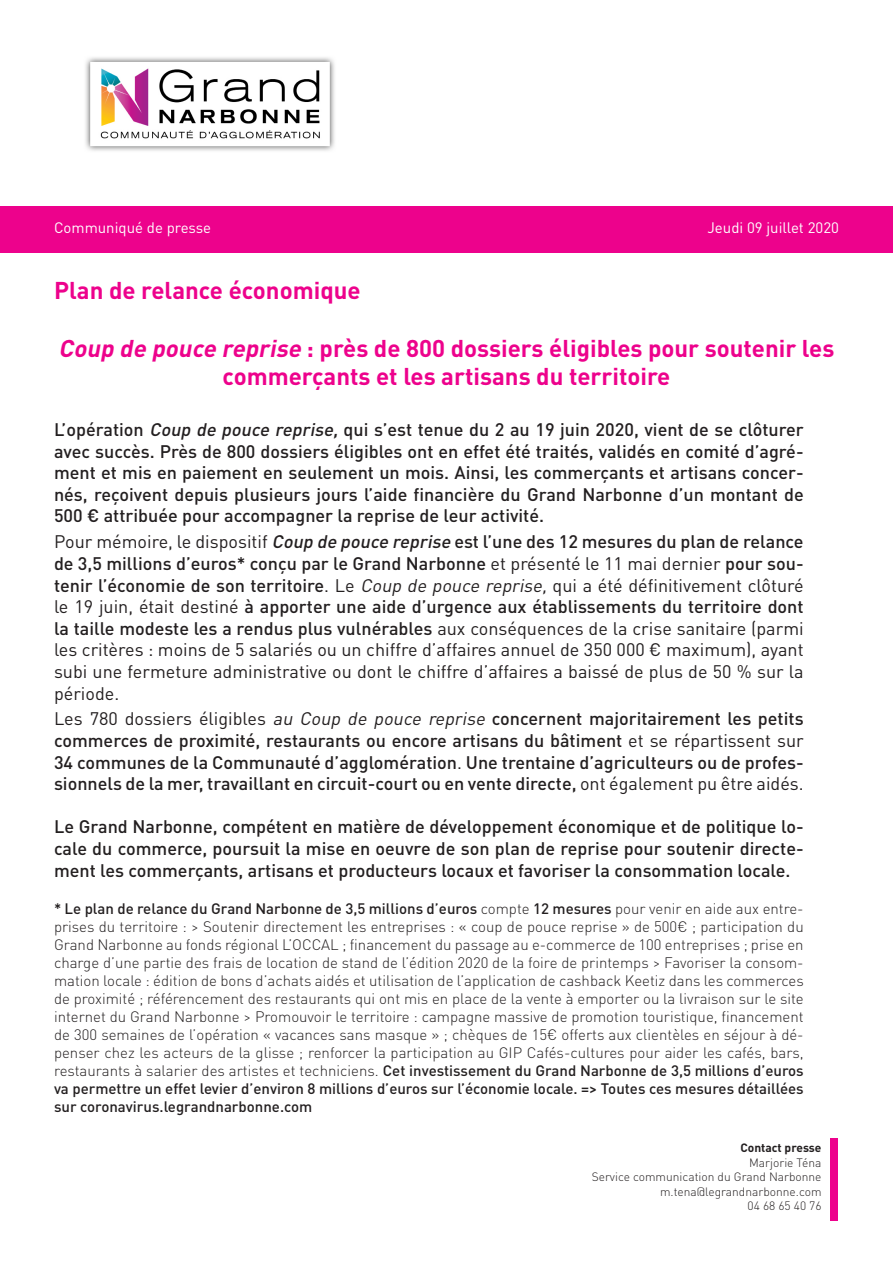
<style>
.page{position:relative;width:893px;height:1263px;background:#fff}
.page>*{position:absolute;margin:0;border:0;box-sizing:border-box;transform-origin:0 0}
.t1{font:700 24px/28.8px "DIN Pro";color:#ed028c;text-align:center}
.t2{font:500 18px/21.6px "DIN Pro";color:#231f20;text-align:justify}
.t3{font:18px/21.6px "DIN Pro";color:#231f20;text-align:justify}
.t4{font:300 15px/18px "DIN Pro";color:#231f20;text-align:justify}
.t5{font:15px "DIN Pro";color:#fff}
.t6{font:300 12px "DIN Pro";color:#231f20}
.t7{font:700 12px "DIN Pro";color:#231f20}
.s1{font-style:italic}
.s2{font-weight:500;font-style:italic}
.s3{font-weight:500}
.s4{font-weight:400}
.s5{font-weight:400;font-style:italic}
</style>
<div class="page">
<div style="left:0;top:206px;width:893px;height:47px;background:#ed028c"></div>
<div style="left:831px;top:1138px;width:7px;height:82px;background:#ed028c"></div>
<img style="left:85px;top:57px;width:250px;height:94px">
<p class="t5" style="left:54px;top:217px;width:159px">Communiqué de presse</p>
<p class="t5" style="left:707px;top:217px;width:133px">Jeudi 09 juillet 2020</p>
<p class="t1" style="left:54px;top:275px;width:308px">Plan de relance économique</p>
<p class="t1" style="left:59px;top:333px;width:777px"><span class="s1">Coup de pouce reprise</span> : près de 800 dossiers éligibles pour soutenir les commerçants et les artisans du territoire</p>
<p class="t2" style="left:54px;top:418px;width:751px">L’opération <span class="s1">Coup de pouce reprise,</span> qui s’est tenue du 2 au 19 juin 2020, vient de se clôturer avec succès. Près de 800 dossiers éligibles ont en effet été traités, validés en comité d’agré&shy;ment et mis en paiement en seulement un mois. Ainsi, les commerçants et artisans concer&shy;nés, reçoivent depuis plusieurs jours l’aide financière du Grand Narbonne d’un montant de 500 € attribuée pour accompagner la reprise de leur activité.</p>
<p class="t3" style="left:54px;top:530px;width:751px">Pour mémoire, le dispositif <span class="s2">Coup de pouce reprise</span> <span class="s3">est l’une des 12 mesures du plan de relance de 3,5 millions d’euros* conçu par le Grand Narbonne</span> et présenté le 11 mai dernier <span class="s3">pour sou&shy;tenir l’économie de son territoire</span>. Le <span class="s1">Coup de pouce reprise,</span> qui a été définitivement clôturé le 19 juin, était destiné <span class="s3">à apporter une aide d’urgence aux établissements du territoire dont la taille modeste les a rendus plus vulnérables</span> aux conséquences de la crise sanitaire (parmi les critères : moins de 5 salariés ou un chiffre d’affaires annuel de 350 000 € maximum), ayant subi une fermeture administrative ou dont le chiffre d’affaires a baissé de plus de 50 % sur la période.</p>
<p class="t2" style="left:54px;top:707px;width:751px"><span class="s4">Les 780 dossiers éligibles</span> <span class="s5">au Coup de pouce reprise</span> concernent majoritairement les petits commerces de proximité, restaurants ou encore artisans du bâtiment <span class="s4">et se répartissent sur </span>34 communes de la Communauté d’agglomération<span class="s4">.</span> Une trentaine d’agriculteurs ou de profes&shy;sionnels de la mer, travaillant en circuit-court ou en vente directe, <span class="s4">ont également pu être aidés.</span></p>
<p class="t2" style="left:54px;top:815px;width:751px">Le Grand Narbonne, compétent en matière de développement économique et de politique lo&shy;cale du commerce, poursuit la mise en oeuvre de son plan de reprise pour soutenir directe&shy;ment les commerçants, artisans et producteurs locaux et favoriser la consommation locale.</p>
<p class="t4" style="left:54px;top:899px;width:751px"><span class="s3">* Le plan de relance du Grand Narbonne de 3,5 millions d’euros</span> compte <span class="s3">12 mesures</span> pour venir en aide aux entre&shy;prises du territoire : &gt; Soutenir directement les entreprises : « coup de pouce reprise » de 500€ ; participation du Grand Narbonne au fonds régional L’OCCAL ; financement du passage au e-commerce de 100 entreprises ; prise en charge d’une partie des frais de location de stand de l’édition 2020 de la foire de printemps &gt; Favoriser la consom&shy;mation locale : édition de bons d’achats aidés et utilisation de l’application de cashback Keetiz dans les commerces de proximité ; référencement des restaurants qui ont mis en place de la vente à emporter ou la livraison sur le site internet du Grand Narbonne &gt; Promouvoir le territoire : campagne massive de promotion touristique, financement de 300 semaines de l’opération « vacances sans masque » ; chèques de 15€ offerts aux clientèles en séjour à dé&shy;penser chez les acteurs de la glisse ; renforcer la participation au GIP Cafés-cultures pour aider les cafés, bars, restaurants à salarier des artistes et techniciens. <span class="s3">Cet investissement du Grand Narbonne de 3,5 millions d’euros va permettre un effet levier d’environ 8 millions d’euros sur l’économie locale. =&gt; Toutes ces mesures détaillées sur coronavirus.legrandnarbonne.com</span></p>
<p class="t7" style="left:740px;top:1140px;width:83px">Contact presse</p>
<p class="t6" style="left:749px;top:1154px;width:74px">Marjorie Téna</p>
<p class="t6" style="left:592px;top:1168px;width:231px">Service communication du Grand Narbonne</p>
<p class="t6" style="left:660px;top:1183px;width:163px">m.tena@legrandnarbonne.com</p>
<p class="t6" style="left:748px;top:1197px;width:75px">04 68 65 40 76</p>
</div>
